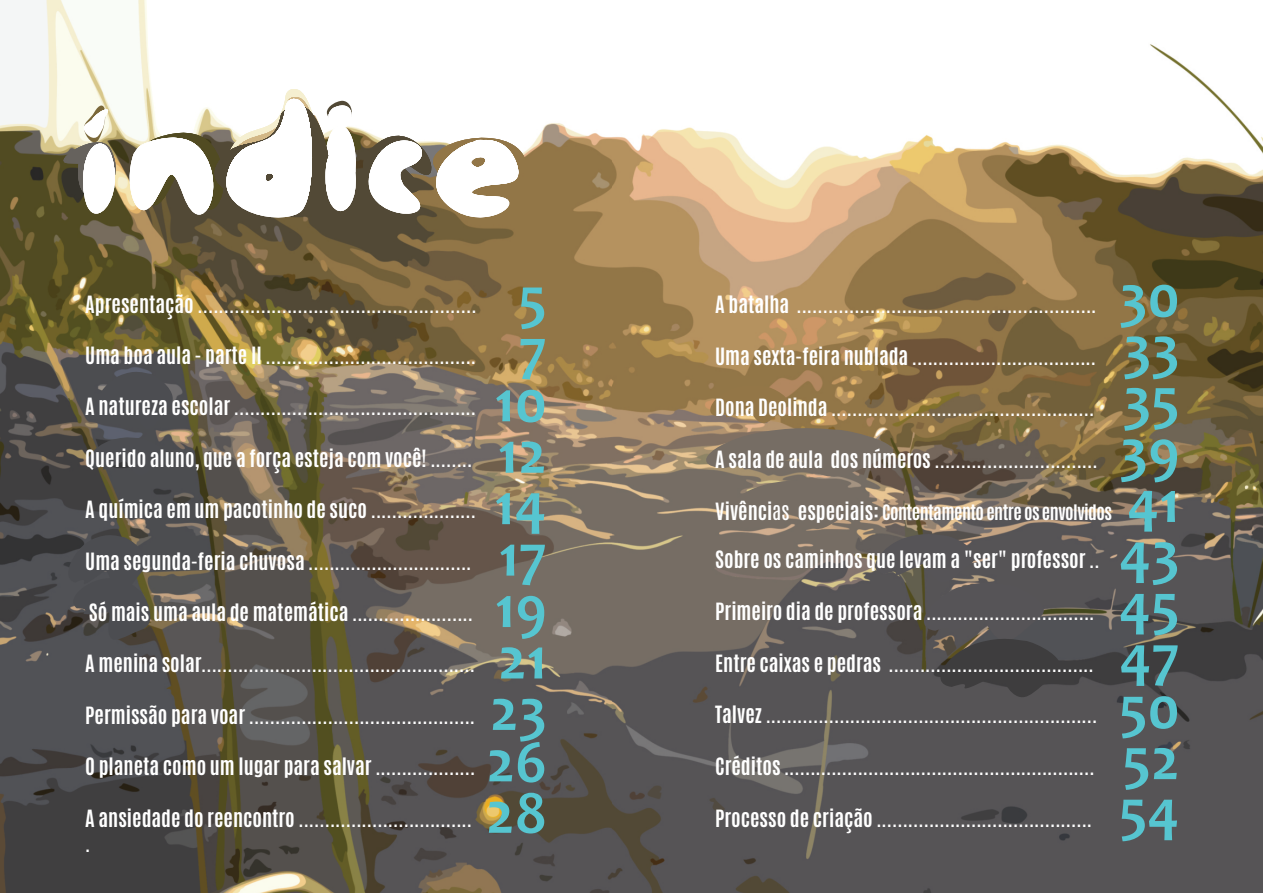
<style>
.page{position:relative;width:1263px;height:893px;background:#fff}
.page>*{position:absolute;margin:0;border:0;box-sizing:border-box;transform-origin:0 0}
.t1{font:700 60px/51.4px "Candara";color:#56c5d0;text-align:center}
.t2{font:700 20.25px/25.7px "Antonio";color:#fff}
.t3{font:700 18px "Antonio";letter-spacing:-.03em;color:#fff}
.s1{font-size:20.25px}
.s2{font-weight:400;font-size:20.25px}
</style>
<div class="page">
<img style="left:0;top:0;width:612px;height:893px">
<svg style="left:78px;top:369px;width:104px;height:109px;background:#515051"></svg>
<svg style="left:59px;top:532px;width:100px;height:113px;background:#4e4d4c"></svg>
<img style="left:612px;top:44px;width:651px;height:849px">
<svg style="left:684px;top:383px;width:390px;height:319px;background:#6d6356"></svg>
<svg style="left:48px;top:88px;width:488px;height:158px"></svg>
<p class="t2" style="left:85px;top:291px;width:393px">Apresentação .....................................................</p>
<p class="t2" style="left:85px;top:343px;width:392px">Uma boa aula - parte II ........................................</p>
<p class="t2" style="left:85px;top:394px;width:392px">A natureza escolar ..............................................</p>
<p class="t2" style="left:85px;top:445px;width:389px">Querido aluno, que a força esteja com você! ........</p>
<p class="t2" style="left:85px;top:497px;width:392px">A química em um pacotinho de suco ....................</p>
<p class="t2" style="left:85px;top:548px;width:388px">Uma segunda-feria chuvosa ...............................</p>
<p class="t2" style="left:89px;top:600px;width:386px">Só mais uma aula de matemática .......................</p>
<p class="t2" style="left:85px;top:651px;width:391px">A menina solar....................................................</p>
<p class="t2" style="left:85px;top:702px;width:391px">Permissão para voar ...........................................</p>
<p class="t2" style="left:85px;top:754px;width:392px">O planeta como um lugar para salvar ...................</p>
<p class="t2" style="left:85px;top:805px;width:388px">A ansiedade do reencontro ................................. .</p>
<h1 class="t1" style="left:486px;top:279px;width:62px">5<br>7<br>10<br>12<br>14<br>17<br>19<br>21<br>23<br>26<br>28</h1>
<p class="t2" style="left:715px;top:292px;width:383px">A batalha .........................................................</p>
<p class="t2" style="left:715px;top:343px;width:382px">Uma sexta-feira nublada ...................................</p>
<p class="t2" style="left:715px;top:395px;width:381px">Dona Deolinda ..................................................</p>
<p class="t2" style="left:715px;top:447px;width:384px">A sala de aula dos números ...............................</p>
<p class="t3" style="left:715px;top:499px;width:398px"><span class="s1">Vivênci</span><span class="s2">as</span> <span class="s1">especiais:</span> Contentamento entre os envolvidos</p>
<p class="t2" style="left:715px;top:547px;width:386px">Sobre os caminhos que levam a "ser" professor ..</p>
<p class="t2" style="left:715px;top:599px;width:381px">Primeiro dia de professora ................................</p>
<p class="t2" style="left:715px;top:650px;width:380px">Entre caixas e pedras .......................................</p>
<p class="t2" style="left:715px;top:702px;width:384px">Talvez ...............................................................</p>
<p class="t2" style="left:715px;top:754px;width:381px">Créditos ...........................................................</p>
<p class="t2" style="left:715px;top:805px;width:378px">Processo de criação .........................................</p>
<h1 class="t1" style="left:1119px;top:277px;width:62px;text-align:justify">30<br>33<br>35<br>39<br>41<br>43<br>45<br>47<br>50<br>52<br>54</h1>
</div>
